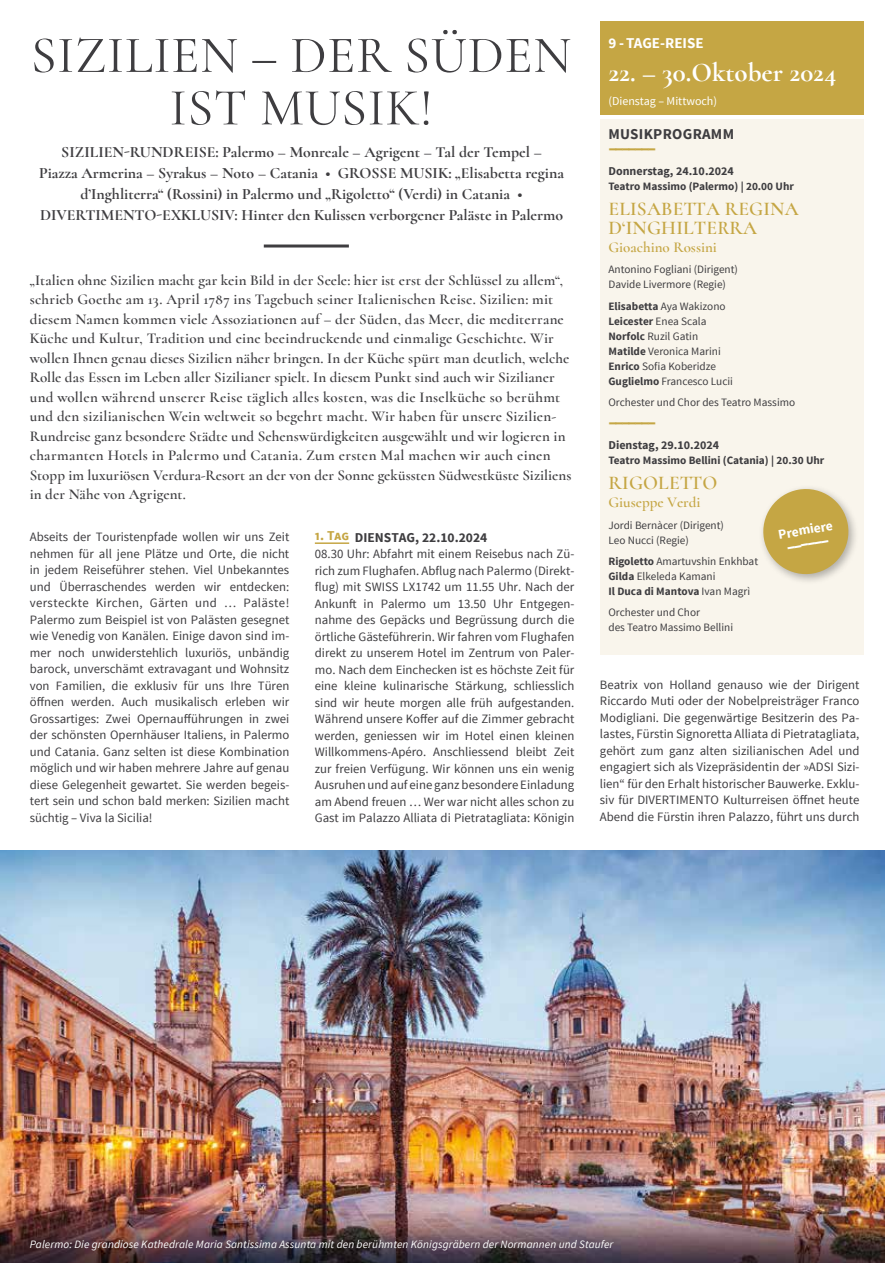
<style>
.page{position:relative;width:885px;height:1263px;background:#fff}
.page>*{position:absolute;margin:0;border:0;box-sizing:border-box;transform-origin:0 0}
.t1{font:52.5px/52.5px "Cormorant";letter-spacing:.01em;color:#3e3d40;text-align:center}
.t2{font:700 27px "Cormorant";color:#fff}
.t3{font:600 19.5px/18.8px "Cormorant";letter-spacing:.01em;color:#c5a644}
.t4{font:900 18px "Source Sans Pro";color:#c5a644}
.t5{font:900 18px "Source Sans Pro";color:#fff}
.t6{font:700 15.75px/21px "Cormorant";color:#3e3d40;text-align:center}
.t7{font:600 15px/19.5px "Cormorant";letter-spacing:.01em;color:#3e3d40}
.t8{font:600 15px "Cormorant";color:#c5a644}
.t9{font:700 15px "Source Sans Pro";letter-spacing:.02em;color:#3e3d40}
.t10{font:700 15px "Source Sans Pro";color:#fff}
.t11{font:700 13.5px "Source Sans Pro";color:#3e3d40}
.t12{font:700 13.5px "Source Sans Pro";color:#fff}
.t13{font:12.75px/16.5px "Source Sans Pro";color:#3e3d40;text-align:justify}
.t14{font:700 12px "Source Sans Pro";color:#3e3d40}
.t15{font:12px "Source Sans Pro";color:#fff}
.t16{font:11.25px/15px "Source Sans Pro";color:#3e3d40}
.t17{font:italic 11.25px "Source Sans Pro";letter-spacing:.01em;color:#fff}
.t18{font:700 11.25px "Source Sans Pro";color:#3e3d40}
.s1{color:#c5a644}
.s2{font-weight:700}
</style>
<div class="page">
<div style="left:600px;top:21px;width:263px;height:94px;background:#c5a644"></div>
<hr style="left:315px;top:542px;width:34px;height:2px;background:#c5a644">
<hr style="left:264px;top:244px;width:85px;height:3px;background:#3e3d40">
<hr style="left:884px;top:0;width:1px;height:519px;background:#f3ecda">
<img style="left:0;top:850px;width:884px;height:413px">
<div style="left:600px;top:119px;width:263px;height:536px;background:#f9f5ec"></div>
<div style="left:758px;top:484px;width:101px;height:101px;background:#000;opacity:.3"></div>
<svg style="left:759px;top:486px;width:92px;height:91px"></svg>
<h1 class="t1" style="left:31px;top:29px;width:542px">SIZILIEN – DER SÜDEN<br>IST MUSIK!</h1>
<p class="t6" style="left:39px;top:142px;width:526px">SIZILIEN-RUNDREISE: Palermo – Monreale – Agrigent – Tal der Tempel –<br>Piazza Armerina – Syrakus – Noto – Catania • GROSSE MUSIK: „Elisabetta regina d’Inghliterra“ (Rossini) in Palermo und „Rigoletto“ (Verdi) in Catania • DIVERTIMENTO-EXKLUSIV: Hinter den Kulissen verborgener Paläste in Palermo</p>
<p class="t7" style="left:30px;top:270px;width:543px">„Italien ohne Sizilien macht gar kein Bild in der Seele: hier ist erst der Schlüssel zu allem“, schrieb Goethe am 13. April 1787 ins Tagebuch seiner Italienischen Reise. Sizilien: mit diesem Namen kommen viele Assoziationen auf – der Süden, das Meer, die mediterrane Küche und Kultur, Tradition und eine beeindruckende und einmalige Geschichte. Wir wollen Ihnen genau dieses Sizilien näher bringen. In der Küche spürt man deutlich, welche Rolle das Essen im Leben aller Sizilianer spielt. In diesem Punkt sind auch wir Sizilianer und wollen während unserer Reise täglich alles kosten, was die Inselküche so berühmt und den sizilianischen Wein weltweit so begehrt macht. Wir haben für unsere Sizilien-Rundreise ganz besondere Städte und Sehenswürdigkeiten ausgewählt und wir logieren in charmanten Hotels in Palermo und Catania. Zum ersten Mal machen wir auch einen Stopp im luxuriösen Verdura-Resort an der von der Sonne geküssten Südwestküste Siziliens in der Nähe von Agrigent.</p>
<p class="t11" style="left:315px;top:528px;width:174px"><span class="s1">1. Tag</span> DIENSTAG, 22.10.2024</p>
<p class="t13" style="left:315px;top:546px;width:261px">08.30 Uhr: Abfahrt mit einem Reisebus nach Zü&shy;rich zum Flughafen. Abflug nach Palermo (Direkt&shy;flug) mit SWISS LX1742 um 11.55 Uhr. Nach der Ankunft in Palermo um 13.50 Uhr Entgegen&shy;nahme des Gepäcks und Begrüssung durch die örtliche Gästeführerin. Wir fahren vom Flughafen direkt zu unserem Hotel im Zentrum von Paler&shy;mo. Nach dem Einchecken ist es höchste Zeit für eine kleine kulinarische Stärkung, schliesslich sind wir heute morgen alle früh aufgestanden.<br>Während unsere Koffer auf die Zimmer gebracht werden, geniessen wir im Hotel einen kleinen Willkommens-Apéro. Anschliessend bleibt Zeit zur freien Verfügung. Wir können uns ein wenig Ausruhen und auf eine ganz besondere Einladung am Abend freuen … Wer war nicht alles schon zu Gast im Palazzo Alliata di Pietratagliata: Königin</p>
<p class="t13" style="left:30px;top:529px;width:261px">Abseits der Touristenpfade wollen wir uns Zeit nehmen für all jene Plätze und Orte, die nicht in jedem Reiseführer stehen. Viel Unbekanntes und Überraschendes werden wir entdecken: versteckte Kirchen, Gärten und … Paläste!<br>Palermo zum Beispiel ist von Palästen gesegnet wie Venedig von Kanälen. Einige davon sind im&shy;mer noch unwiderstehlich luxuriös, unbändig barock, unverschämt extravagant und Wohnsitz von Familien, die exklusiv für uns Ihre Türen öffnen werden. Auch musikalisch erleben wir Grossartiges: Zwei Opernaufführungen in zwei der schönsten Opernhäuser Italiens, in Palermo und Catania. Ganz selten ist diese Kombination möglich und wir haben mehrere Jahre auf genau diese Gelegenheit gewartet. Sie werden begeis&shy;tert sein und schon bald merken: Sizilien macht süchtig – Viva la Sicilia!</p>
<p class="t10" style="left:608px;top:33px;width:97px">9 -TAGE-REISE</p>
<h2 class="t2" style="left:608px;top:55px;width:229px">22. – 30.Oktober 2024</h2>
<p class="t15" style="left:608px;top:93px;width:110px">(Dienstag – Mittwoch)</p>
<p class="t9" style="left:608px;top:124px;width:127px">MUSIKPROGRAMM</p>
<h3 class="t4" style="left:608px;top:136px;width:49px">–––––––</h3>
<p class="t14" style="left:608px;top:163px;width:127px">Donnerstag, 24.10.2024</p>
<p class="t18" style="left:608px;top:179px;width:187px">Teatro Massimo (Palermo) | 20.00 Uhr</p>
<h3 class="t3" style="left:608px;top:200px;width:191px">ELISABETTA REGINA<br>D‘INGHILTERRA</h3>
<p class="t8" style="left:608px;top:238px;width:110px">Gioachino Rossini</p>
<p class="t16" style="left:608px;top:262px;width:131px">Antonino Fogliani (Dirigent)<br>Davide Livermore (Regie)</p>
<p class="t16" style="left:608px;top:299px;width:126px"><span class="s2">Elisabetta</span> Aya Wakizono<br><span class="s2">Leicester</span> Enea Scala<br><span class="s2">Norfolc</span> Ruzil Gatin<br><span class="s2">Matilde</span> Veronica Marini<br><span class="s2">Enrico</span> Sofia Koberidze<br><span class="s2">Guglielmo</span> Francesco Lucii</p>
<p class="t16" style="left:608px;top:395px;width:188px">Orchester und Chor des Teatro Massimo</p>
<h3 class="t4" style="left:608px;top:410px;width:49px">–––––––</h3>
<p class="t14" style="left:608px;top:437px;width:112px">Dienstag, 29.10.2024</p>
<p class="t18" style="left:608px;top:453px;width:217px">Teatro Massimo Bellini (Catania) | 20.30 Uhr</p>
<h3 class="t3" style="left:608px;top:473px;width:110px">RIGOLETTO</h3>
<p class="t8" style="left:608px;top:493px;width:94px">Giuseppe Verdi</p>
<p class="t16" style="left:608px;top:517px;width:117px">Jordi Bernàcer (Dirigent)<br>Leo Nucci (Regie)</p>
<p class="t16" style="left:608px;top:554px;width:151px"><span class="s2">Rigoletto</span> Amartuvshin Enkhbat<br><span class="s2">Gilda</span> Elkeleda Kamani<br><span class="s2">Il Duca di Mantova</span> Ivan Magrì</p>
<p class="t16" style="left:608px;top:605px;width:126px">Orchester und Chor<br>des Teatro Massimo Bellini</p>
<p class="t12" style="left:776px;top:526px;width:56px;rotate:-10deg">Premiere</p>
<h3 class="t5" style="left:784px;top:535px;width:44px;rotate:-10deg">––––––</h3>
<p class="t13" style="left:600px;top:677px;width:261px">Beatrix von Holland genauso wie der Dirigent Riccardo Muti oder der Nobelpreisträger Franco Modigliani. Die gegenwärtige Besitzerin des Pa&shy;lastes, Fürstin Signoretta Alliata di Pietratagliata, gehört zum ganz alten sizilianischen Adel und engagiert sich als Vizepräsidentin der »ADSI Sizi&shy;lien“ für den Erhalt historischer Bauwerke. Exklu&shy;siv für DIVERTIMENTO Kulturreisen öffnet heute Abend die Fürstin ihren Palazzo, führt uns durch</p>
<p class="t17" style="left:30px;top:1237px;width:585px">Palermo: Die grandiose Kathedrale Maria Santissima Assunta mit den berühmten Königsgräbern der Normannen und Staufer</p>
</div>
